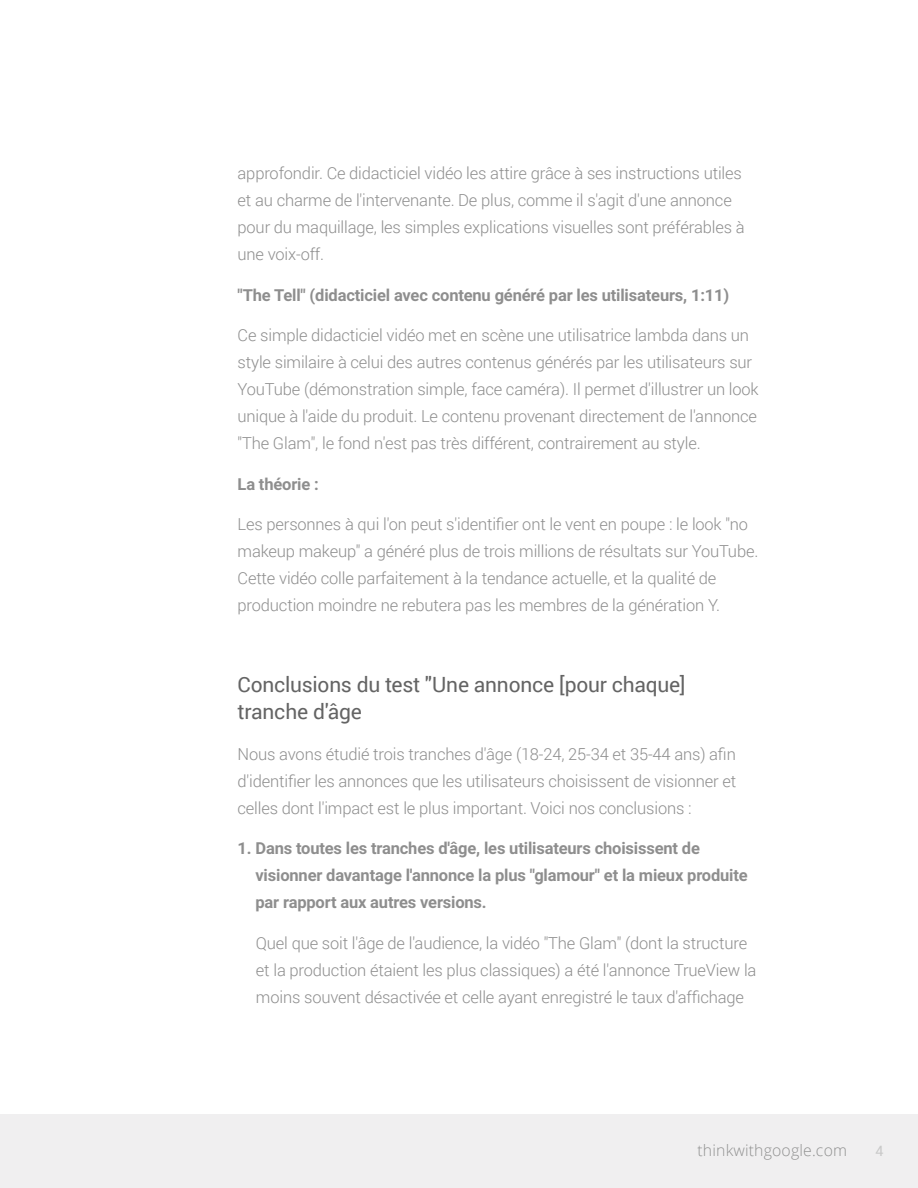
<style>
.page{position:relative;width:918px;height:1188px;background:#fff}
.page>*{position:absolute;margin:0;border:0;box-sizing:border-box;transform-origin:0 0}
.Body_Copy{font:21px/27px "Roboto";letter-spacing:-.01em;color:#646464}
.Body_Copy-2{font:300 16.5px/27px "Roboto";letter-spacing:-.01em;color:#8e8e8e}
.Body_Copy-3{font:700 16.5px/27px "Roboto";letter-spacing:-.01em;color:#8e8e8e}
.t1{font:300 15.75px "Open Sans";letter-spacing:.01em;color:#666766}
.t2{font:14.25px "Roboto";color:#c9c9c9}
</style>
<div class="page">
<div style="left:0;top:1114px;width:918px;height:74px;background:#f0eff0"></div>
<p class="Body_Copy-2" style="left:238px;top:159px;width:509px">approfondir. Ce didacticiel vidéo les attire grâce à ses instructions utiles et au charme de l'intervenante. De plus, comme il s'agit d'une annonce pour du maquillage, les simples explications visuelles sont préférables à une voix-off.</p>
<p class="Body_Copy-3" style="left:238px;top:281px;width:493px">"The Tell" (didacticiel avec contenu généré par les utilisateurs, 1:11)</p>
<p class="Body_Copy-2" style="left:238px;top:321px;width:523px">Ce simple didacticiel vidéo met en scène une utilisatrice lambda dans un style similaire à celui des autres contenus générés par les utilisateurs sur YouTube (démonstration simple, face caméra). Il permet d'illustrer un look unique à l'aide du produit. Le contenu provenant directement de l'annonce "The Glam", le fond n'est pas très différent, contrairement au style.</p>
<p class="Body_Copy-3" style="left:238px;top:470px;width:83px">La théorie :</p>
<p class="Body_Copy-2" style="left:238px;top:510px;width:522px">Les personnes à qui l'on peut s'identifier ont le vent en poupe : le look "no makeup makeup" a généré plus de trois millions de résultats sur YouTube.<br>Cette vidéo colle parfaitement à la tendance actuelle, et la qualité de production moindre ne rebutera pas les membres de la génération Y.</p>
<p class="Body_Copy" style="left:238px;top:671px;width:450px">Conclusions du test "Une annonce [pour chaque] tranche d'âge</p>
<p class="Body_Copy-2" style="left:238px;top:740px;width:500px;text-align:justify">Nous avons étudié trois tranches d'âge (18-24, 25-34 et 35-44 ans) afin d'identifier les annonces que les utilisateurs choisissent de visionner et celles dont l'impact est le plus important. Voici nos conclusions :</p>
<p class="Body_Copy-3" style="left:255px;top:834px;width:494px;text-indent:-18px">1. Dans toutes les tranches d'âge, les utilisateurs choisissent de visionner davantage l'annonce la plus "glamour" et la mieux produite par rapport aux autres versions.</p>
<p class="Body_Copy-2" style="left:256px;top:929px;width:502px">Quel que soit l'âge de l'audience, la vidéo "The Glam" (dont la structure et la production étaient les plus classiques) a été l'annonce TrueView la moins souvent désactivée et celle ayant enregistré le taux d'affichage</p>
<p class="t1" style="left:698px;top:1140px;width:151px">thinkwithgoogle.com</p>
<p class="t2" style="left:876px;top:1141px;width:10px">4</p>
</div>
